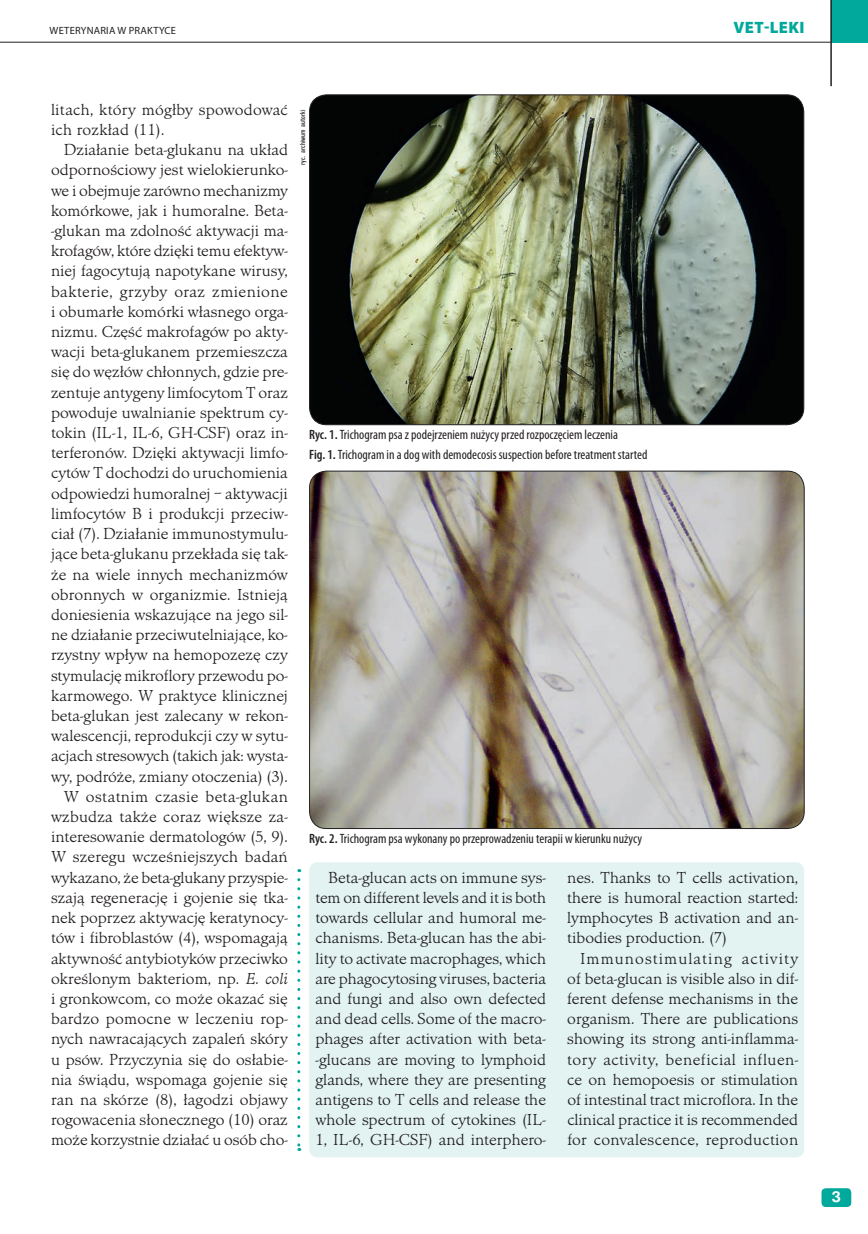
<style>
.page{position:relative;width:868px;height:1234px;background:#fff}
.page>*{position:absolute;margin:0;border:0;box-sizing:border-box;transform-origin:0 0}
.t1{font:300 16.5px/20.2px "Minister TCE";color:#231f20;text-align:justify}
.t2{font:900 16.5px "Myriad Pro";letter-spacing:.02em;color:#00a99b}
.t3{font:700 15px "Nimbus San LCE";color:#fff;scale:1.1 1}
.t4{font:condensed 13.5px/19.8px "Myriad Pro";color:#231f20}
.t5{font:10.5px "Myriad Pro";letter-spacing:.02em;color:#231f20}
.t6{font:7.5px "Snv DCE Reg Con";color:#231f20}
.s1{font-style:italic}
.s2{font-weight:600}
</style>
<div class="page">
<div style="left:831px;top:0;width:36px;height:42px;background:#00a99b"></div>
<hr style="left:830px;top:0;width:1px;height:86px;background:#231f20">
<hr style="left:0;top:42px;width:830px;height:1px;background:#231f20">
<div style="left:821px;top:1187px;width:30px;height:19px;background:#00a99b;border-radius:4px"></div>
<div style="left:309px;top:862px;width:495px;height:295px;background:#e2f3f2;border-radius:9px"></div>
<svg style="left:297px;top:879px;width:3px;height:271px"></svg>
<img style="left:309px;top:95px;width:494px;height:329px">
<img style="left:309px;top:471px;width:495px;height:357px">
<p class="t5" style="left:50px;top:25px;width:128px">WETERYNARIA W PRAKTYCE</p>
<p class="t2" style="left:733px;top:18px;width:72px">VET-LEKI</p>
<p class="t1" style="left:51px;top:99px;width:238px">litach, który mógłby spowodować ich rozkład (11).</p>
<p class="t1" style="left:51px;top:140px;width:238px;text-align:right">Działanie beta-glukanu na układ odpornościowy jest wielokierunko&shy;we i obejmuje zarówno mechanizmy komórkowe, jak i humoralne. Beta--glukan ma zdolność aktywacji ma&shy;krofagów, które dzięki temu efektyw&shy;niej fagocytują napotykane wirusy, bakterie, grzyby oraz zmienione i obumarłe komórki własnego orga&shy;nizmu. Część makrofagów po akty&shy;wacji beta-glukanem przemieszcza się do węzłów chłonnych, gdzie pre&shy;zentuje antygeny limfocytom T oraz powoduje uwalnianie spektrum cy&shy;tokin (IL-1, IL-6, GH-CSF) oraz in&shy;terferonów. Dzięki aktywacji limfo&shy;cytów T dochodzi do uruchomienia odpowiedzi humoralnej − aktywacji limfocytów B i produkcji przeciw&shy;ciał (7). Działanie immunostymulu&shy;jące beta-glukanu przekłada się tak&shy;że na wiele innych mechanizmów obronnych w organizmie. Istnieją doniesienia wskazujące na jego sil&shy;ne działanie przeciwutelniające, ko&shy;rzystny wpływ na hemopozezę czy stymulację mikroflory przewodu po&shy;karmowego. W praktyce klinicznej beta-glukan jest zalecany w rekon&shy;walescencji, reprodukcji czy w sytu&shy;acjach stresowych (takich jak: wysta&shy;wy, podróże, zmiany otoczenia) (3).<br>W ostatnim czasie beta-glukan wzbudza także coraz większe za&shy;interesowanie dermatologów (5, 9).<br>W szeregu wcześniejszych badań wykazano, że beta-glukany przyspie&shy;szają regenerację i gojenie się tka&shy;nek poprzez aktywację keratynocy&shy;tów i fibroblastów (4), wspomagają aktywność antybiotyków przeciwko określonym bakteriom, np. <span class="s1">E. coli </span>i gronkowcom, co może okazać się bardzo pomocne w leczeniu rop&shy;nych nawracających zapaleń skóry u psów. Przyczynia się do osłabie&shy;nia świądu, wspomaga gojenie się ran na skórze (8), łagodzi objawy rogowacenia słonecznego (10) oraz może korzystnie działać u osób cho-</p>
<p class="t6" style="left:298px;top:165px;width:57px;rotate:-90deg">ryc. archiwum autorki</p>
<p class="t4" style="left:309px;top:425px;width:340px"><span class="s2">Ryc. 1.</span> Trichogram psa z podejrzeniem nużycy przed rozpoczęciem leczenia<br><span class="s2">Fig. 1.</span> Trichogram in a dog with demodecosis suspection before treatment started</p>
<p class="t4" style="left:309px;top:828px;width:334px"><span class="s2">Ryc. 2.</span> Trichogram psa wykonany po przeprowadzeniu terapii w kierunku nużycy</p>
<p class="t1" style="left:315px;top:867px;width:232px;text-indent:13px">Beta-glucan acts on immune sys&shy;tem on different levels and it is both towards cellular and humoral me&shy;chanisms. Beta-glucan has the abi&shy;lity to activate macrophages, which are phagocytosing viruses, bacteria and fungi and also own defected and dead cells. Some of the macro&shy;phages after activation with beta--glucans are moving to lymphoid glands, where they are presenting antigens to T cells and release the whole spectrum of cytokines (IL-1, IL-6, GH-CSF) and interphero-</p>
<p class="t1" style="left:567px;top:867px;width:232px">nes. Thanks to T cells activation, there is humoral reaction started: lymphocytes B activation and an&shy;tibodies production. (7)</p>
<p class="t1" style="left:567px;top:948px;width:232px;text-indent:13px">Immunostimulating activity of beta-glucan is visible also in dif&shy;ferent defense mechanisms in the organism. There are publications showing its strong anti-inflamma&shy;tory activity, beneficial influen&shy;ce on hemopoesis or stimulation of intestinal tract microflora. In the clinical practice it is recommended for convalescence, reproduction</p>
<p class="t3" style="left:831px;top:1187px;width:10px">3</p>
</div>
